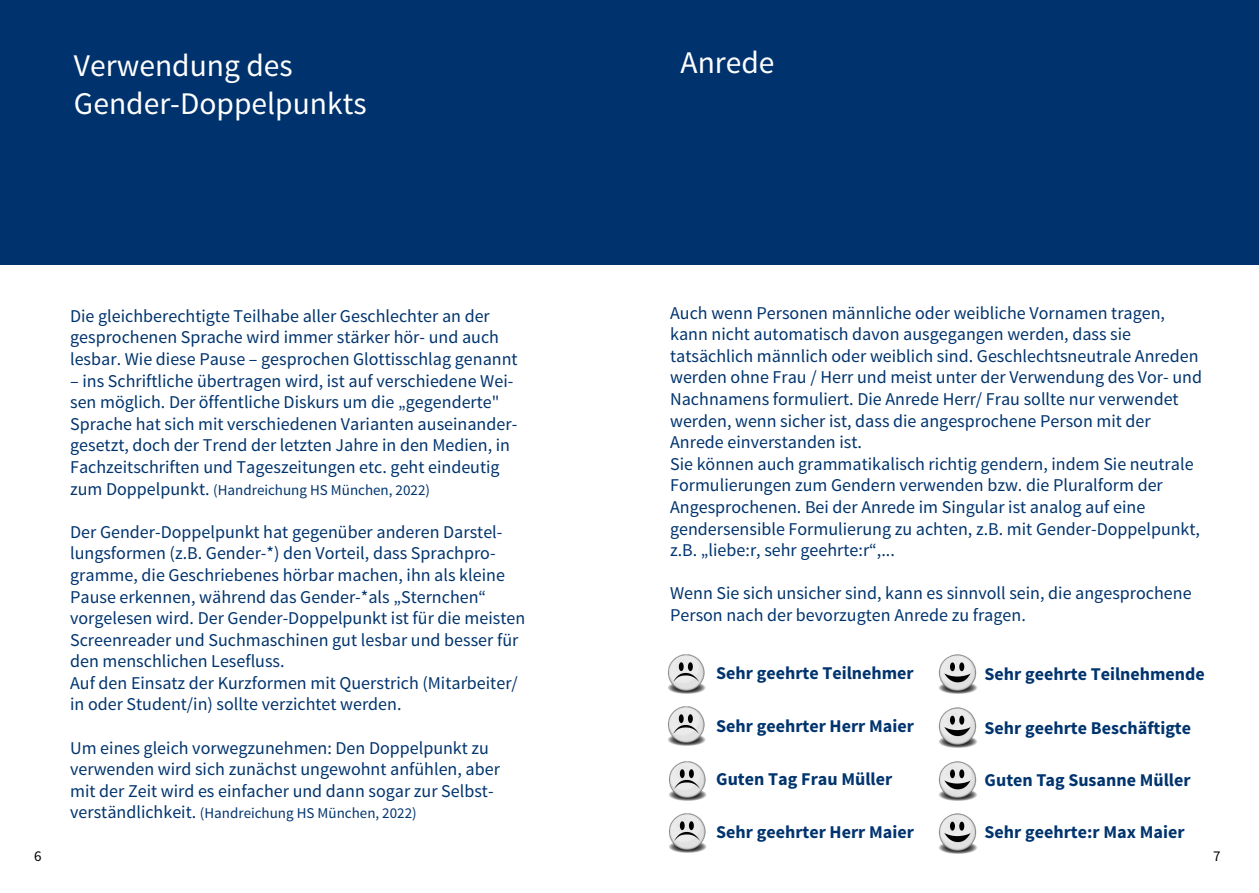
<style>
.page{position:relative;width:1259px;height:893px;background:#fff}
.page>*{position:absolute;margin:0;border:0;box-sizing:border-box;transform-origin:0 0}
.t1{font:31.5px/37.7px "Source Sans Pro";color:#fff}
.t2{font:18px/21.6px "Source Sans Pro";color:#00346e}
.t3{font:700 18px "Source Sans Pro";color:#00346e}
.t4{font:15px "Source Sans Pro";color:#00346e}
.t5{font:15px "Source Sans Pro";color:#000}
.s1{font-size:18px}
</style>
<div class="page">
<div style="left:0;top:0;width:1259px;height:265px;background:#00326d"></div>
<img style="left:938px;top:707px;width:39px;height:40px">
<img style="left:668px;top:654px;width:38px;height:40px">
<img style="left:669px;top:761px;width:38px;height:40px">
<img style="left:668px;top:706px;width:38px;height:40px">
<img style="left:938px;top:761px;width:39px;height:40px">
<img style="left:938px;top:654px;width:39px;height:40px">
<img style="left:669px;top:813px;width:38px;height:40px">
<img style="left:938px;top:813px;width:39px;height:40px">
<h1 class="t1" style="left:74px;top:48px;width:294px">Verwendung des<br>Gender-Doppelpunkts</h1>
<p class="t2" style="left:70px;top:305px;width:449px">Die gleichberechtigte Teilhabe aller Geschlechter an der gesprochenen Sprache wird immer stärker hör- und auch lesbar. Wie diese Pause – gesprochen Glottisschlag genannt</p>
<p class="t2" style="left:70px;top:370px;width:448px">– ins Schriftliche übertragen wird, ist auf verschiedene Wei&shy;sen möglich. Der öffentliche Diskurs um die „gegenderte" Sprache hat sich mit verschiedenen Varianten auseinander&shy;gesetzt, doch der Trend der letzten Jahre in den Medien, in Fachzeitschriften und Tageszeitungen etc. geht eindeutig</p>
<p class="t4" style="left:70px;top:480px;width:361px"><span class="s1">zum Doppelpunkt.</span> (Handreichung HS München, 2022)</p>
<p class="t2" style="left:70px;top:521px;width:456px">Der Gender-Doppelpunkt hat gegenüber anderen Darstel&shy;lungsformen (z.B. Gender-*) den Vorteil, dass Sprachpro&shy;gramme, die Geschriebenes hörbar machen, ihn als kleine Pause erkennen, während das Gender-*als „Sternchen“ vorgelesen wird. Der Gender-Doppelpunkt ist für die meisten Screenreader und Suchmaschinen gut lesbar und besser für den menschlichen Lesefluss.<br>Auf den Einsatz der Kurzformen mit Querstrich (Mitarbeiter/ in oder Student/in) sollte verzichtet werden.</p>
<p class="t2" style="left:70px;top:737px;width:431px">Um eines gleich vorwegzunehmen: Den Doppelpunkt zu verwenden wird sich zunächst ungewohnt anfühlen, aber mit der Zeit wird es einfacher und dann sogar zur Selbst-</p>
<p class="t4" style="left:70px;top:804px;width:348px"><span class="s1">verständlichkeit.</span> (Handreichung HS München, 2022)</p>
<h1 class="t1" style="left:680px;top:44px;width:96px">Anrede</h1>
<p class="t2" style="left:670px;top:302px;width:533px">Auch wenn Personen männliche oder weibliche Vornamen tragen, kann nicht automatisch davon ausgegangen werden, dass sie tatsächlich männlich oder weiblich sind. Geschlechtsneutrale Anreden werden ohne Frau / Herr und meist unter der Verwendung des Vor- und Nachnamens formuliert. Die Anrede Herr/ Frau sollte nur verwendet werden, wenn sicher ist, dass die angesprochene Person mit der Anrede einverstanden ist.<br>Sie können auch grammatikalisch richtig gendern, indem Sie neutrale Formulierungen zum Gendern verwenden bzw. die Pluralform der Angesprochenen. Bei der Anrede im Singular ist analog auf eine gendersensible Formulierung zu achten, z.B. mit Gender-Doppelpunkt, z.B. „liebe:r, sehr geehrte:r“,...</p>
<p class="t2" style="left:670px;top:583px;width:523px">Wenn Sie sich unsicher sind, kann es sinnvoll sein, die angesprochene<br>Person nach der bevorzugten Anrede zu fragen.</p>
<p class="t3" style="left:716px;top:662px;width:199px">Sehr geehrte Teilnehmer</p>
<p class="t3" style="left:716px;top:714px;width:199px">Sehr geehrter Herr Maier</p>
<p class="t3" style="left:716px;top:767px;width:177px">Guten Tag Frau Müller</p>
<p class="t3" style="left:716px;top:820px;width:199px">Sehr geehrter Herr Maier</p>
<p class="t3" style="left:984px;top:663px;width:222px">Sehr geehrte Teilnehmende</p>
<p class="t3" style="left:984px;top:716px;width:208px">Sehr geehrte Beschäftigte</p>
<p class="t3" style="left:984px;top:768px;width:207px">Guten Tag Susanne Müller</p>
<p class="t3" style="left:984px;top:821px;width:201px">Sehr geehrte:r Max Maier</p>
<p class="t5" style="left:34px;top:847px;width:9px">6</p>
<p class="t5" style="left:1213px;top:847px;width:9px">7</p>
</div>
